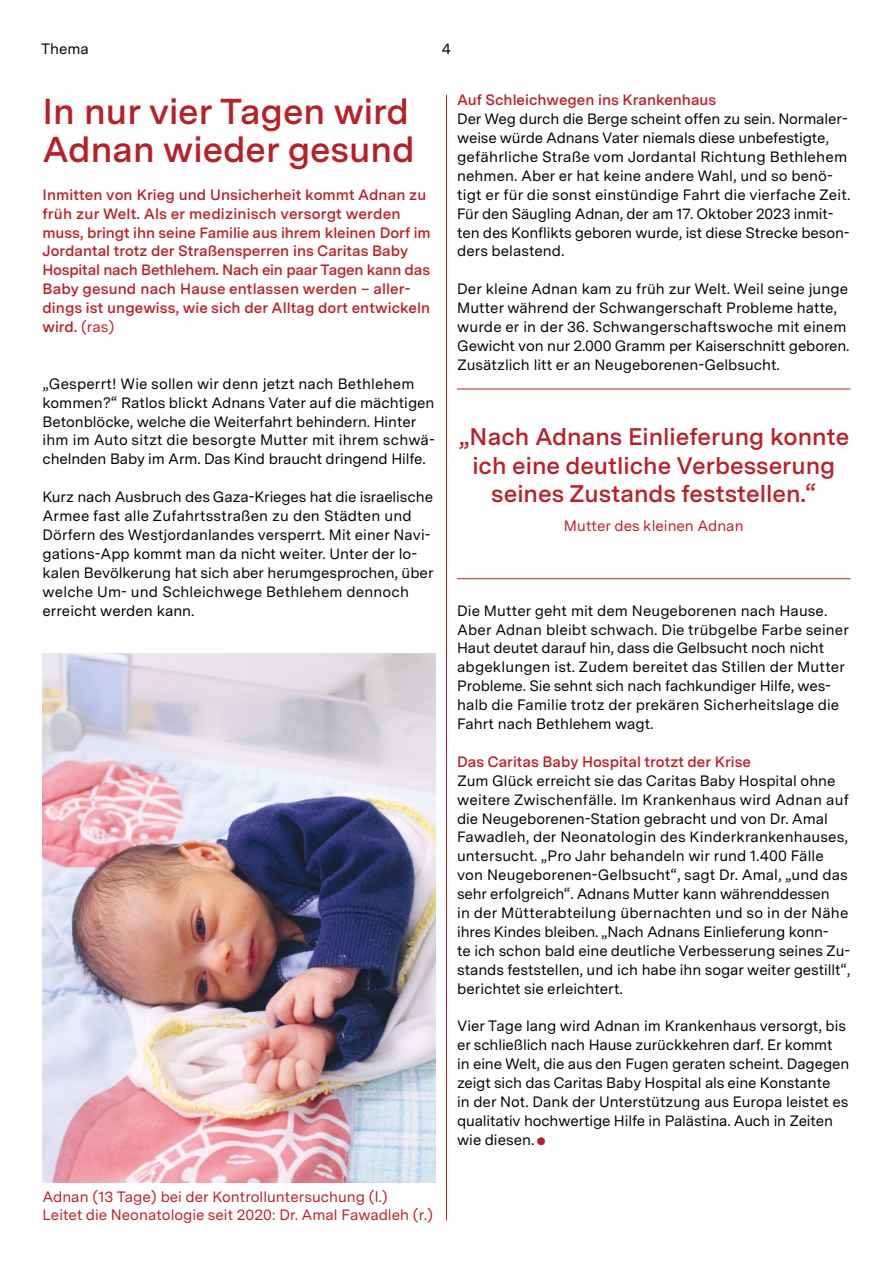
<style>
.page{position:relative;width:893px;height:1263px;background:#fff}
.page>*{position:absolute;margin:0;border:0;box-sizing:border-box;transform-origin:0 0}
.t1{font:600 36px/37.8px "Messina Sans";color:#b91f27}
.t2{font:600 24px/28.3px "Messina Sans";color:#b91f27;text-align:center}
.t3{font:15px/18.9px "Messina Sans";color:#000}
.t4{font:600 15px/18.9px "Messina Sans";color:#b91f27}
.t5{font:15px/18.9px "Messina Sans";color:#b91f27}
.s1{font-weight:400}
.s2{font-family:"Ki Hi Button";color:#b91f27}
</style>
<div class="page">
<hr style="left:446px;top:95px;width:1px;height:1125px;background:#b91f27">
<hr style="left:457px;top:389px;width:393px;height:1px;background:#b91f27">
<hr style="left:457px;top:578px;width:393px;height:1px;background:#b91f27">
<img style="left:43px;top:653px;width:393px;height:530px">
<p class="t3" style="left:41px;top:39px;width:49px">Thema</p>
<p class="t3" style="left:442px;top:39px;width:11px">4</p>
<h1 class="t1" style="left:43px;top:92px;width:374px">In nur vier Tagen wird<br>Adnan wieder gesund</h1>
<p class="t4" style="left:43px;top:185px;width:390px">Inmitten von Krieg und Unsicherheit kommt Adnan zu früh zur Welt. Als er medizinisch versorgt werden muss, bringt ihn seine Familie aus ihrem kleinen Dorf im Jordantal trotz der Straßensperren ins Caritas Baby Hospital nach Bethlehem. Nach ein paar Tagen kann das Baby gesund nach Hause entlassen werden – aller&shy;dings ist ungewiss, wie sich der Alltag dort entwickeln wird. <span class="s1">(ras)</span></p>
<p class="t3" style="left:43px;top:374px;width:394px">„Gesperrt! Wie sollen wir denn jetzt nach Bethlehem kommen?“ Ratlos blickt Adnans Vater auf die mächtigen Betonblöcke, welche die Weiterfahrt behindern. Hinter ihm im Auto sitzt die besorgte Mutter mit ihrem schwä&shy;chelnden Baby im Arm. Das Kind braucht dringend Hilfe.</p>
<p class="t3" style="left:43px;top:487px;width:393px">Kurz nach Ausbruch des Gaza-Krieges hat die israelische Armee fast alle Zufahrtsstraßen zu den Städten und Dörfern des Westjordanlandes versperrt. Mit einer Navi&shy;gations-App kommt man da nicht weiter. Unter der lo&shy;kalen Bevölkerung hat sich aber herumgesprochen, über welche Um- und Schleichwege Bethlehem dennoch erreicht werden kann.</p>
<p class="t5" style="left:43px;top:1187px;width:392px">Adnan (13 Tage) bei der Kontrolluntersuchung (l.)<br>Leitet die Neonatologie seit 2020: Dr. Amal Fawadleh (r.)</p>
<p class="t4" style="left:457px;top:90px;width:261px">Auf Schleichwegen ins Krankenhaus</p>
<p class="t3" style="left:457px;top:109px;width:395px">Der Weg durch die Berge scheint offen zu sein. Normaler&shy;weise würde Adnans Vater niemals diese unbefestigte, gefährliche Straße vom Jordantal Richtung Bethlehem nehmen. Aber er hat keine andere Wahl, und so benö&shy;tigt er für die sonst einstündige Fahrt die vierfache Zeit.<br>Für den Säugling Adnan, der am 17. Oktober 2023 inmit&shy;ten des Konflikts geboren wurde, ist diese Strecke beson&shy;ders belastend.</p>
<p class="t3" style="left:457px;top:279px;width:394px">Der kleine Adnan kam zu früh zur Welt. Weil seine junge Mutter während der Schwangerschaft Probleme hatte, wurde er in der 36. Schwangerschaftswoche mit einem Gewicht von nur 2.000 Gramm per Kaiserschnitt geboren.<br>Zusätzlich litt er an Neugeborenen-Gelbsucht.</p>
<h2 class="t2" style="left:459px;top:422px;width:392px">„Nach Adnans Einlieferung konnte ich eine deutliche Verbesserung seines Zustands feststellen.“</h2>
<p class="t5" style="left:564px;top:516px;width:181px">Mutter des kleinen Adnan</p>
<p class="t3" style="left:457px;top:601px;width:393px">Die Mutter geht mit dem Neugeborenen nach Hause.<br>Aber Adnan bleibt schwach. Die trübgelbe Farbe seiner Haut deutet darauf hin, dass die Gelbsucht noch nicht abgeklungen ist. Zudem bereitet das Stillen der Mutter Probleme. Sie sehnt sich nach fachkundiger Hilfe, wes&shy;halb die Familie trotz der prekären Sicherheitslage die Fahrt nach Bethlehem wagt.</p>
<p class="t4" style="left:457px;top:752px;width:295px">Das Caritas Baby Hospital trotzt der Krise</p>
<p class="t3" style="left:457px;top:771px;width:395px">Zum Glück erreicht sie das Caritas Baby Hospital ohne weitere Zwischenfälle. Im Krankenhaus wird Adnan auf die Neugeborenen-Station gebracht und von Dr. Amal Fawadleh, der Neonatologin des Kinderkrankenhauses, untersucht. „Pro Jahr behandeln wir rund 1.400 Fälle von Neugeborenen-Gelbsucht“, sagt Dr. Amal, „und das sehr erfolgreich“. Adnans Mutter kann währenddessen<br>in der Mütterabteilung übernachten und so in der Nähe ihres Kindes bleiben. „Nach Adnans Einlieferung konn-<br>te ich schon bald eine deutliche Verbesserung seines Zu&shy;stands feststellen, und ich habe ihn sogar weiter gestillt“, berichtet sie erleichtert.</p>
<p class="t3" style="left:457px;top:1017px;width:394px">Vier Tage lang wird Adnan im Krankenhaus versorgt, bis er schließlich nach Hause zurückkehren darf. Er kommt<br>in eine Welt, die aus den Fugen geraten scheint. Dagegen zeigt sich das Caritas Baby Hospital als eine Konstante<br>in der Not. Dank der Unterstützung aus Europa leistet es qualitativ hochwertige Hilfe in Palästina. Auch in Zeiten wie diesen.<span class="s2">•</span></p>
</div>
